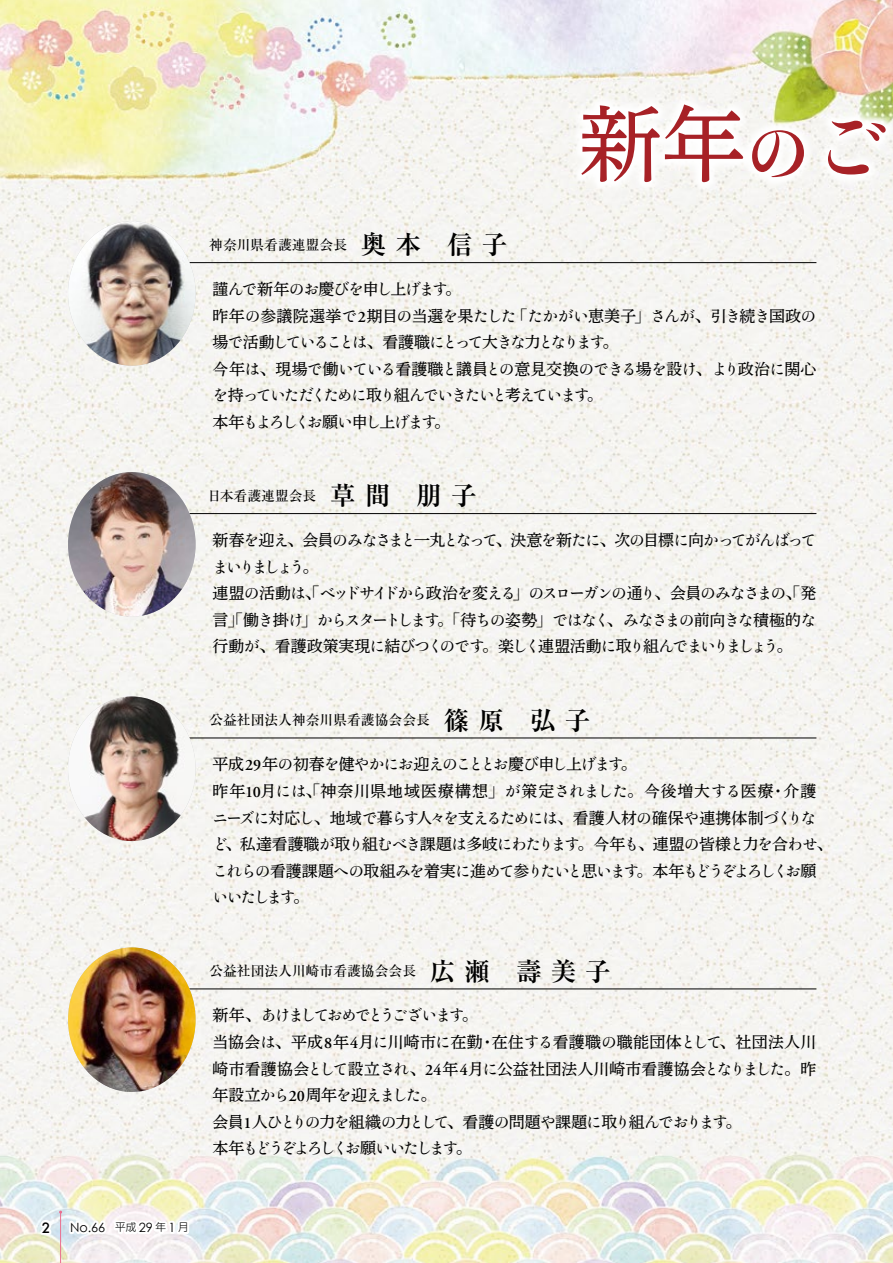
<style>
.page{position:relative;width:893px;height:1263px;background:#fff}
.page>*{position:absolute;margin:0;border:0;box-sizing:border-box;transform-origin:0 0}
.t1{font:82.95px "Shuei Yobu Min Std M";color:#a72126}
.t2{font:15.9px/26.5px "Yutuki 5 Go K Std W4";letter-spacing:-.165em;color:#000}
.t3{font:15.9px/26.5px "Shuei Yobu Min Std M";letter-spacing:.015em;color:#000;text-align:justify}
.t4{font:15.9px/26.5px "Yutuki 5 Go K Std W4";letter-spacing:-.185em;color:#000}
.t5{font:15.9px "Shuei Yobu Min Std M";letter-spacing:.065em;color:#000}
.t6{font:15.9px "Yutuki 5 Go K Std W4";letter-spacing:-.19em;color:#000}
.t7{font:500 13.8px "Ryumin Pr 6";color:#000}
.t8{font:500 13.8px "Futura";color:#000}
.t9{font:12.75px "Century Gothic";color:#000}
.s1{font-weight:700;font-size:25.5px}
.s2{font-family:"Yutuki 5 Go K Std W6";font-size:66.3px}
.s3{font-family:"Yutuki 5 Go K Std W5";font-size:78.75px}
.s4{font-family:"Shuei Yobu Min Std M"}
.s5{font-family:"Yutuki 5 Go K Std W4"}
.s6{font-family:"Adobe Garamond Pro";font-weight:600}
.s7{font-family:"Shin Go Pr 6";font-weight:300;font-size:10.65px}
</style>
<div class="page">
<img style="left:0;top:0;width:893px;height:1263px">
<hr style="left:169px;top:262px;width:647px;height:1px;background:#000">
<img style="left:68px;top:221px;width:128px;height:145px">
<hr style="left:169px;top:513px;width:647px;height:1px;background:#000">
<img style="left:68px;top:472px;width:128px;height:145px">
<hr style="left:169px;top:738px;width:647px;height:1px;background:#000">
<img style="left:68px;top:696px;width:128px;height:145px">
<hr style="left:169px;top:989px;width:647px;height:1px;background:#000">
<img style="left:68px;top:947px;width:128px;height:145px">
<svg style="left:570px;top:93px;width:323px;height:101px"></svg>
<hr style="left:60px;top:1212px;width:1px;height:51px;background:#eb6d8e">
<svg style="left:33px;top:1210px;width:158px;height:31px"></svg>
<p class="t7" style="left:209px;top:234px;width:300px">神奈川県看護連盟会長 <span class="s1">奥本 信子</span></p>
<h1 class="t1" style="left:579px;top:85px;width:312px">新年<span class="s2">の</span><span class="s3">ご</span></h1>
<p class="t2" style="left:213px;top:276px;width:250px"><span class="s4">謹</span>んで<span class="s4">新年</span>のお<span class="s4">慶</span>びを<span class="s4">申</span>し<span class="s4">上</span>げます<span class="s4">。</span></p>
<p class="t3" style="left:213px;top:302px;width:605px">昨年<span class="s5">の</span>参議院選挙<span class="s5">で</span><span class="s6">2</span>期目<span class="s5">の</span>当選<span class="s5">を</span>果<span class="s5">たした</span>「<span class="s5">たかがい</span>恵美子」<span class="s5">さんが</span>、引<span class="s5">き</span>続<span class="s5">き</span>国政<span class="s5">の</span></p>
<p class="t6" style="left:213px;top:333px;width:407px"><span class="s4">場</span>で<span class="s4">活動</span>していることは<span class="s4">、看護職</span>にとって<span class="s4">大</span>きな<span class="s4">力</span>となります<span class="s4">。</span></p>
<p class="t3" style="left:213px;top:355px;width:605px">今年<span class="s5">は</span>、現場<span class="s5">で</span>働<span class="s5">いている</span>看護職<span class="s5">と</span>議員<span class="s5">との</span>意見交換<span class="s5">のできる</span>場<span class="s5">を</span>設<span class="s5">け</span>、<span class="s5">より</span>政治<span class="s5">に</span>関心</p>
<p class="t2" style="left:213px;top:382px;width:392px">を<span class="s4">持</span>っていただくために<span class="s4">取</span>り<span class="s4">組</span>んでいきたいと<span class="s4">考</span>えています<span class="s4">。本年</span>もよろしくお<span class="s4">願</span>い<span class="s4">申</span>し<span class="s4">上</span>げます<span class="s4">。</span></p>
<p class="t7" style="left:208px;top:485px;width:270px">日本看護連盟会長 <span class="s1">草間 朋子</span></p>
<p class="t2" style="left:213px;top:526px;width:605px"><span class="s4">新春</span>を<span class="s4">迎</span>え<span class="s4">、会員</span>のみなさまと<span class="s4">一丸</span>となって<span class="s4">、決意</span>を<span class="s4">新</span>たに<span class="s4">、次</span>の<span class="s4">目標</span>に<span class="s4">向</span>かってがんばってまいりましょう<span class="s4">。<br>連盟</span>の<span class="s4">活動</span>は<span class="s4">、「</span>ベッドサイドから<span class="s4">政治</span>を<span class="s4">変</span>える<span class="s4">」</span>のスローガンの<span class="s4">通</span>り<span class="s4">、会員</span>のみなさまの<span class="s4">、「発言」「働</span>き<span class="s4">掛</span>け<span class="s4">」</span>からスタートします<span class="s4">。「待</span>ちの<span class="s4">姿勢」</span>ではなく<span class="s4">、</span>みなさまの<span class="s4">前向</span>きな<span class="s4">積極的</span>な<span class="s4">行動</span>が<span class="s4">、看護政策実現</span>に<span class="s4">結</span>びつくのです<span class="s4">。楽</span>しく<span class="s4">連盟活動</span>に<span class="s4">取</span>り<span class="s4">組</span>んでまいりましょう<span class="s4">。</span></p>
<p class="t7" style="left:209px;top:709px;width:382px">公益社団法人神奈川県看護協会会長 <span class="s1">篠原 弘子</span></p>
<p class="t2" style="left:213px;top:751px;width:426px"><span class="s4">平成</span><span class="s6">29</span><span class="s4">年</span>の<span class="s4">初春</span>を<span class="s4">健</span>やかにお<span class="s4">迎</span>えのこととお<span class="s4">慶</span>び<span class="s4">申</span>し<span class="s4">上</span>げます<span class="s4">。</span></p>
<p class="t5" style="left:213px;top:780px;width:605px">昨年<span class="s6">10</span>月<span class="s5">には</span>、「神奈川県地域医療構想」<span class="s5">が</span>策定<span class="s5">されました</span>。今後増大<span class="s5">する</span>医療・介護</p>
<p class="t2" style="left:213px;top:804px;width:605px">ニーズに<span class="s4">対応</span>し<span class="s4">、地域</span>で<span class="s4">暮</span>らす<span class="s4">人々</span>を<span class="s4">支</span>えるためには<span class="s4">、看護人材</span>の<span class="s4">確保</span>や<span class="s4">連携体制</span>づくりな</p>
<p class="t3" style="left:213px;top:830px;width:621px"><span class="s5">ど</span>、私達看護職<span class="s5">が</span>取<span class="s5">り</span>組<span class="s5">むべき</span>課題<span class="s5">は</span>多岐<span class="s5">にわたります</span>。今年<span class="s5">も</span>、連盟<span class="s5">の</span>皆様<span class="s5">と</span>力<span class="s5">を</span>合<span class="s5">わせ</span>、</p>
<p class="t2" style="left:213px;top:857px;width:605px">これらの<span class="s4">看護課題</span>への<span class="s4">取組</span>みを<span class="s4">着実</span>に<span class="s4">進</span>めて<span class="s4">参</span>りたいと<span class="s4">思</span>います<span class="s4">。本年</span>もどうぞよろしくお<span class="s4">願</span>いいたします<span class="s4">。</span></p>
<p class="t7" style="left:209px;top:960px;width:403px">公益社団法人川崎市看護協会会長 <span class="s1">広瀬 壽美子</span></p>
<p class="t2" style="left:213px;top:1002px;width:267px"><span class="s4">新年、</span>あけましておめでとうございます<span class="s4">。</span></p>
<p class="t3" style="left:213px;top:1028px;width:605px">当協会<span class="s5">は</span>、平成<span class="s6">8</span>年<span class="s6">4</span>月<span class="s5">に</span>川崎市<span class="s5">に</span>在勤・在住<span class="s5">する</span>看護職<span class="s5">の</span>職能団体<span class="s5">として</span>、社団法人川崎市看護協会<span class="s5">として</span>設立<span class="s5">され</span>、<span class="s6">24</span>年<span class="s6">4</span>月<span class="s5">に</span>公益社団法人川崎市看護協会<span class="s5">となりました</span>。昨年設立<span class="s5">から</span><span class="s6">20</span>周年<span class="s5">を</span>迎<span class="s5">えました</span>。</p>
<p class="t4" style="left:213px;top:1108px;width:530px"><span class="s4">会員</span><span class="s6">1</span><span class="s4">人</span>ひとりの<span class="s4">力</span>を<span class="s4">組織</span>の<span class="s4">力</span>として<span class="s4">、看護</span>の<span class="s4">問題</span>や<span class="s4">課題</span>に<span class="s4">取</span>り<span class="s4">組</span>んでおります<span class="s4">。本年</span>もどうぞよろしくお<span class="s4">願</span>いいたします<span class="s4">。</span></p>
<p class="t8" style="left:42px;top:1218px;width:10px">2</p>
<p class="t9" style="left:70px;top:1219px;width:120px">No.66 <span class="s7">平成</span> 29 <span class="s7">年</span> 1 <span class="s7">月</span></p>
</div>
